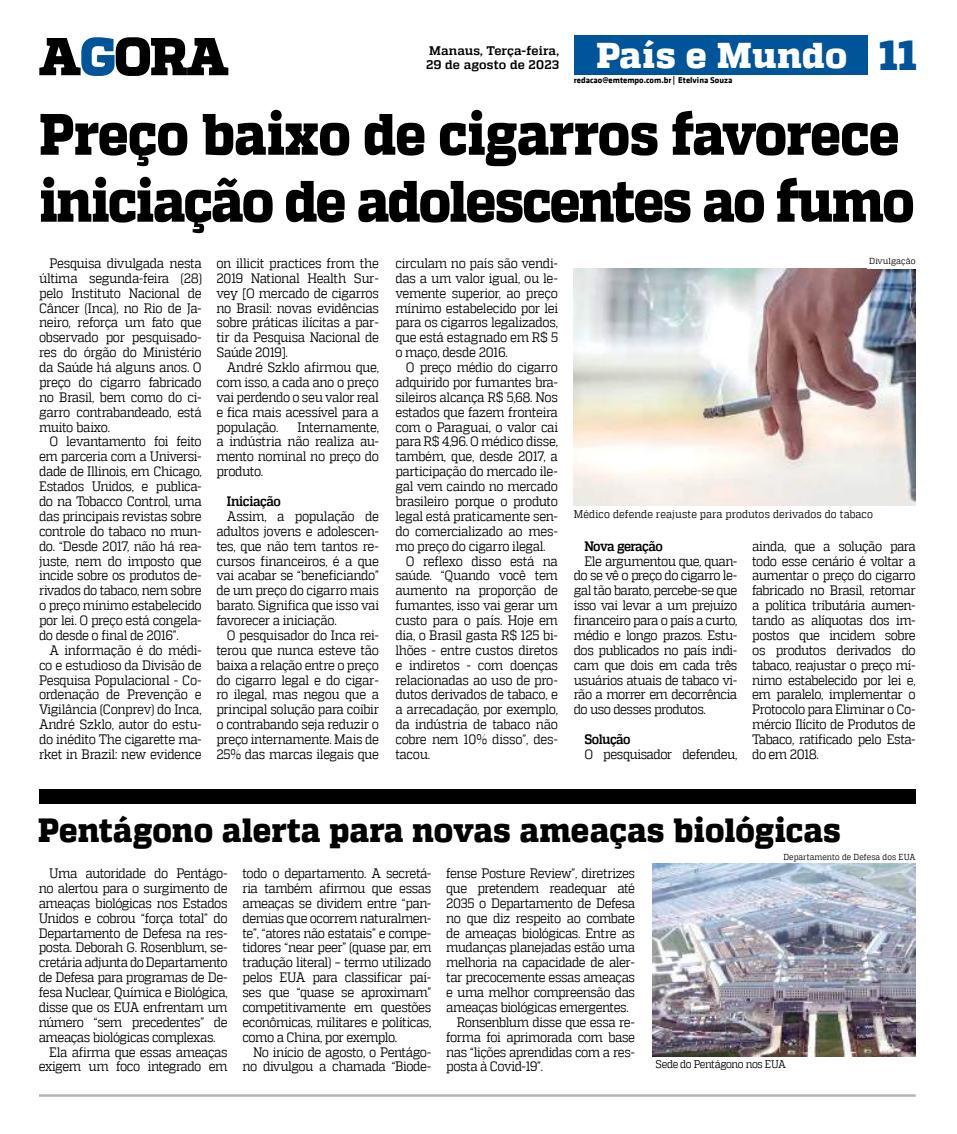
<style>
.page{position:relative;width:957px;height:1134px;background:#fff}
.page>*{position:absolute;margin:0;border:0;box-sizing:border-box;transform-origin:0 0}
.t1{font:800 58.25px/67px "MW Quadon";letter-spacing:-.025em;color:#000;scale:.9 1}
.t2{font:800 41.88px "MW Quadon";color:#00549a}
.t3{font:800 35.75px "MW Quadon";letter-spacing:.01em;color:#fff}
.t4{font:800 33.5px "MW Quadon";letter-spacing:.005em;color:#000;scale:.94 1}
.t5{font:13.62px/14.9px "MW Quadon";letter-spacing:-.035em;color:#000;text-align:justify;scale:.9 1}
.t6{font:700 13.62px "MW Quadon";letter-spacing:-.04em;color:#000;scale:.9 1}
.t7{font:700 12.38px/14.9px "MW Quadon";letter-spacing:.01em;color:#000}
.t8{font:11.12px "MW Quadon";letter-spacing:.005em;color:#000;scale:.9 1}
.t9{font:11.12px "MW Quadon";letter-spacing:-.04em;color:#000;scale:.9 1}
.t10{font:700 8.62px "MW Klavika Bd";color:#000}
.t11{font:8.62px "MW Quadon";letter-spacing:.005em;color:#000;scale:.9 1}
.t12{font:8.62px "MW Quadon";letter-spacing:.005em;color:#000;scale:.95 1}
</style>
<div class="page">
<hr style="left:39px;top:1094px;width:876px;height:3px;background:#b1b3b5">
<img style="left:574px;top:268px;width:341px;height:238px">
<div style="left:39px;top:789px;width:877px;height:14px;background:#000"></div>
<img style="left:652px;top:863px;width:263px;height:193px">
<svg style="left:39px;top:37px;width:189px;height:39px"></svg>
<div style="left:574px;top:35px;width:293px;height:40px;background:#00549a"></div>
<p class="t7" style="left:426px;top:43px;width:134px">Manaus, Terça-feira,<br>29 de agosto de 2023</p>
<h3 class="t3" style="left:596px;top:35px;width:252px">País e Mundo</h3>
<p class="t10" style="left:574px;top:74px;width:160px">redacao@emtempo.com.br | Etelvina Souza</p>
<h2 class="t2" style="left:879px;top:30px;width:39px">11</h2>
<h1 class="t1" style="left:39px;top:102px;width:974px">Preço baixo de cigarros favorece iniciação de adolescentes ao fumo</h1>
<p class="t12" style="left:869px;top:256px;width:50px">Divulgação</p>
<p class="t5" style="left:395px;top:256px;width:182px">circulam no país são vendi&shy;das a um valor igual, ou le&shy;vemente superior, ao preço mínimo estabelecido por lei para os cigarros legalizados, que está estagnado em R$ 5 o maço, desde 2016.</p>
<p class="t5" style="left:406px;top:360px;width:170px">O preço médio do cigarro</p>
<p class="t5" style="left:395px;top:375px;width:182px">adquirido por fumantes bra-</p>
<p class="t5" style="left:395px;top:389px;width:182px">sileiros alcança R$ 5,68. Nos</p>
<p class="t5" style="left:395px;top:404px;width:182px">estados que fazem fronteira</p>
<p class="t5" style="left:395px;top:419px;width:182px">com o Paraguai, o valor cai</p>
<p class="t5" style="left:395px;top:434px;width:182px">para R$ 4,96. O médico disse,</p>
<p class="t5" style="left:395px;top:449px;width:182px">também, que, desde 2017, a</p>
<p class="t5" style="left:395px;top:464px;width:182px">participação do mercado ile-</p>
<p class="t5" style="left:395px;top:479px;width:182px">gal vem caindo no mercado</p>
<p class="t5" style="left:395px;top:494px;width:182px">brasileiro porque o produto</p>
<p class="t5" style="left:395px;top:509px;width:182px">legal está praticamente sen-</p>
<p class="t5" style="left:395px;top:523px;width:182px">do comercializado ao mes-</p>
<p class="t5" style="left:395px;top:538px;width:168px">mo preço do cigarro ilegal.</p>
<p class="t5" style="left:406px;top:553px;width:170px">O reflexo disso está na</p>
<p class="t5" style="left:395px;top:568px;width:182px">saúde. “Quando você tem</p>
<p class="t5" style="left:395px;top:583px;width:182px">aumento na proporção de</p>
<p class="t5" style="left:395px;top:598px;width:182px">fumantes, isso vai gerar um</p>
<p class="t5" style="left:395px;top:613px;width:182px">custo para o país. Hoje em</p>
<p class="t5" style="left:395px;top:628px;width:182px">dia, o Brasil gasta R$ 125 bi-</p>
<p class="t5" style="left:395px;top:642px;width:182px">lhões - entre custos diretos</p>
<p class="t5" style="left:395px;top:657px;width:182px">e indiretos - com doenças</p>
<p class="t5" style="left:395px;top:672px;width:182px">relacionadas ao uso de pro-</p>
<p class="t5" style="left:395px;top:687px;width:182px">dutos derivados de tabaco, e</p>
<p class="t5" style="left:395px;top:702px;width:182px">a arrecadação, por exemplo,</p>
<p class="t5" style="left:395px;top:717px;width:182px">da indústria de tabaco não</p>
<p class="t5" style="left:395px;top:732px;width:182px">cobre nem 10% disso”, des-</p>
<p class="t5" style="left:395px;top:747px;width:40px">tacou.</p>
<p class="t5" style="left:216px;top:256px;width:182px">on illicit practices from the 2019 National Health Sur&shy;vey [O mercado de cigarros no Brasil: novas evidências sobre práticas ilícitas a par&shy;tir da Pesquisa Nacional de Saúde 2019].</p>
<p class="t5" style="left:216px;top:360px;width:182px;text-indent:11px">André Szklo afirmou que, com isso, a cada ano o preço vai perdendo o seu valor real e fica mais acessível para a população.</p>
<p class="t5" style="left:39px;top:256px;width:182px;text-indent:11px">Pesquisa divulgada nesta última segunda-feira (28) pelo Instituto Nacional de Câncer (Inca), no Rio de Ja&shy;neiro, reforça um fato que observado por pesquisado&shy;res do órgão do Ministério da Saúde há alguns anos. O preço do cigarro fabricado no Brasil, bem como do ci&shy;garro contrabandeado, está muito baixo.</p>
<p class="t5" style="left:39px;top:434px;width:182px;text-indent:11px">O levantamento foi feito em parceria com a Universi&shy;dade de Illinois, em Chicago, Estados Unidos, e publica&shy;do na Tobacco Control, uma das principais revistas sobre controle do tabaco no mun&shy;do. “Desde 2017, não há rea&shy;juste, nem do imposto que incide sobre os produtos de&shy;rivados do tabaco, nem sobre o preço mínimo estabelecido por lei. O preço está congela&shy;do desde o final de 2016”.</p>
<p class="t5" style="left:39px;top:642px;width:182px;text-indent:11px">A informação é do médi&shy;co e estudioso da Divisão de Pesquisa Populacional - Co&shy;ordenação de Prevenção e Vigilância (Conprev) do Inca, André Szklo, autor do estu&shy;do inédito The cigarette ma&shy;rket in Brazil: new evidence</p>
<p class="t5" style="left:216px;top:419px;width:182px;text-indent:81px">Internamente, a indústria não realiza au&shy;mento nominal no preço do produto.</p>
<p class="t6" style="left:227px;top:493px;width:62px">Iniciação</p>
<p class="t5" style="left:216px;top:509px;width:182px;text-indent:11px">Assim, a população de adultos jovens e adolescen&shy;tes, que não tem tantos re&shy;cursos financeiros, é a que vai acabar se “beneficiando” de um preço do cigarro mais barato. Significa que isso vai favorecer a iniciação.</p>
<p class="t5" style="left:216px;top:628px;width:182px;text-indent:11px">O pesquisador do Inca rei&shy;terou que nunca esteve tão baixa a relação entre o preço do cigarro legal e do cigar&shy;ro ilegal, mas negou que a principal solução para coibir o contrabando seja reduzir o preço internamente. Mais de 25% das marcas ilegais que</p>
<p class="t8" style="left:574px;top:508px;width:334px">Médico defende reajuste para produtos derivados do tabaco</p>
<p class="t6" style="left:584px;top:538px;width:89px">Nova geração</p>
<p class="t5" style="left:574px;top:553px;width:183px;text-indent:11px">Ele argumentou que, quan&shy;do se vê o preço do cigarro le&shy;gal tão barato, percebe-se que isso vai levar a um prejuízo financeiro para o país a curto, médio e longo prazos. Estu&shy;dos publicados no país indi&shy;cam que dois em cada três usuários atuais de tabaco vi&shy;rão a morrer em decorrência do uso desses produtos.</p>
<p class="t6" style="left:584px;top:731px;width:53px">Solução</p>
<p class="t5" style="left:584px;top:747px;width:171px">O pesquisador defendeu,</p>
<p class="t5" style="left:752px;top:538px;width:183px">ainda, que a solução para todo esse cenário é voltar a aumentar o preço do cigarro fabricado no Brasil, retomar a política tributária aumen&shy;tando as alíquotas dos im&shy;postos que incidem sobre os produtos derivados do tabaco, reajustar o preço mí&shy;nimo estabelecido por lei e, em paralelo, implementar o Protocolo para Eliminar o Co&shy;mércio Ilícito de Produtos de Tabaco, ratificado pelo Esta&shy;do em 2018.</p>
<h3 class="t4" style="left:38px;top:811px;width:855px">Pentágono alerta para novas ameaças biológicas</h3>
<p class="t5" style="left:49px;top:866px;width:200px">Uma autoridade do Pentágo-</p>
<p class="t5" style="left:39px;top:880px;width:211px">no alertou para o surgimento de</p>
<p class="t5" style="left:39px;top:895px;width:211px">ameaças biológicas nos Estados</p>
<p class="t5" style="left:39px;top:910px;width:211px">Unidos e cobrou “força total” do</p>
<p class="t5" style="left:39px;top:925px;width:211px">Departamento de Defesa na res-</p>
<p class="t5" style="left:39px;top:940px;width:211px">posta. Deborah G. Rosenblum, se-</p>
<p class="t5" style="left:39px;top:955px;width:211px">cretária adjunta do Departamento</p>
<p class="t5" style="left:39px;top:970px;width:211px">de Defesa para programas de De-</p>
<p class="t5" style="left:39px;top:985px;width:211px">fesa Nuclear, Química e Biológica,</p>
<p class="t5" style="left:39px;top:1000px;width:211px">disse que os EUA enfrentam um</p>
<p class="t5" style="left:39px;top:1014px;width:211px">número “sem precedentes” de</p>
<p class="t5" style="left:39px;top:1029px;width:198px">ameaças biológicas complexas.</p>
<p class="t5" style="left:49px;top:1044px;width:200px">Ela afirma que essas ameaças</p>
<p class="t5" style="left:39px;top:1059px;width:211px">exigem um foco integrado em</p>
<p class="t5" style="left:242px;top:866px;width:211px">todo o departamento. A secretá&shy;ria também afirmou que essas ameaças se dividem entre “pan&shy;demias que ocorrem naturalmen&shy;te”, “atores não estatais” e compe&shy;tidores “near peer” (quase par, em tradução literal) – termo utilizado pelos EUA para classificar paí&shy;ses que “quase se aproximam” competitivamente em questões econômicas, militares e políticas, como a China, por exemplo.</p>
<p class="t5" style="left:242px;top:1044px;width:211px;text-align:right">No início de agosto, o Pentágo&shy;no divulgou a chamada “Biode-</p>
<p class="t11" style="left:783px;top:852px;width:148px">Departamento de Defesa dos EUA</p>
<p class="t5" style="left:446px;top:866px;width:211px">fense Posture Review”, diretrizes</p>
<p class="t5" style="left:446px;top:881px;width:211px">que pretendem readequar até</p>
<p class="t5" style="left:446px;top:895px;width:211px">2035 o Departamento de Defesa</p>
<p class="t5" style="left:446px;top:910px;width:211px">no que diz respeito ao combate</p>
<p class="t5" style="left:446px;top:925px;width:211px">de ameaças biológicas. Entre as</p>
<p class="t5" style="left:446px;top:940px;width:211px">mudanças planejadas estão uma</p>
<p class="t5" style="left:446px;top:955px;width:211px">melhoria na capacidade de aler-</p>
<p class="t5" style="left:446px;top:970px;width:211px">tar precocemente essas ameaças</p>
<p class="t5" style="left:446px;top:985px;width:211px">e uma melhor compreensão das</p>
<p class="t5" style="left:446px;top:1000px;width:204px">ameaças biológicas emergentes.</p>
<p class="t5" style="left:457px;top:1014px;width:200px">Ronsenblum disse que essa re-</p>
<p class="t5" style="left:446px;top:1029px;width:211px">forma foi aprimorada com base</p>
<p class="t5" style="left:446px;top:1044px;width:211px">nas “lições aprendidas com a res-</p>
<p class="t5" style="left:446px;top:1059px;width:109px">posta à Covid-19”.</p>
<p class="t9" style="left:655px;top:1058px;width:146px">Sede do Pentágono nos EUA</p>
</div>
